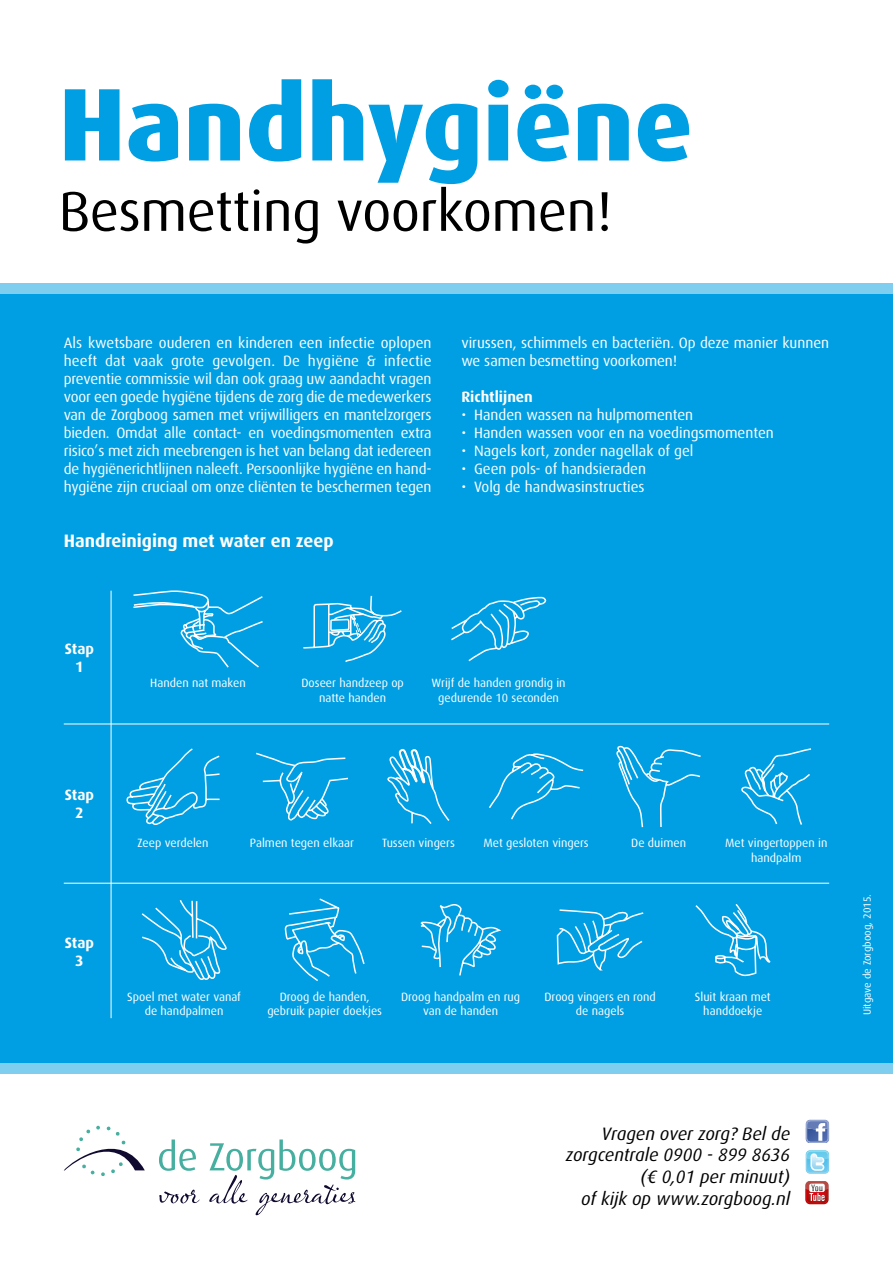
<style>
.page{position:relative;width:893px;height:1263px;background:#fff}
.page>*{position:absolute;margin:0;border:0;box-sizing:border-box;transform-origin:0 0}
.t1{font:800 103.5px "Dax";color:#009fe3}
.t2{font:56.1px "Dax";letter-spacing:-.01em;color:#000}
.t3{font:italic 18px/21.6px "Dax";color:#000;text-align:right}
.t4{font:700 18px "Dax";color:#fff}
.t5{font:15px/18px "Dax";letter-spacing:-.01em;color:#fff}
.t6{font:700 15px/18px "Dax";color:#fff;text-align:center}
.t7{font:12px/14.4px "Dax";color:#fff;text-align:center}
.t8{font:10.5px "Dax";color:#fff}
</style>
<div class="page">
<div style="left:0;top:283px;width:893px;height:791px;background:#009fe3"></div>
<svg style="left:159px;top:1190px;width:41px;height:13px"></svg>
<svg style="left:64px;top:1126px;width:81px;height:50px"></svg>
<svg style="left:159px;top:1139px;width:37px;height:32px"></svg>
<svg style="left:209px;top:1139px;width:147px;height:76px"></svg>
<svg style="left:133px;top:590px;width:130px;height:78px"></svg>
<svg style="left:451px;top:596px;width:96px;height:66px"></svg>
<svg style="left:126px;top:748px;width:94px;height:77px"></svg>
<svg style="left:387px;top:749px;width:63px;height:75px"></svg>
<svg style="left:489px;top:753px;width:95px;height:67px"></svg>
<svg style="left:616px;top:745px;width:85px;height:83px"></svg>
<svg style="left:741px;top:748px;width:71px;height:77px"></svg>
<svg style="left:141px;top:900px;width:86px;height:80px"></svg>
<svg style="left:255px;top:752px;width:111px;height:229px"></svg>
<svg style="left:420px;top:904px;width:81px;height:72px"></svg>
<svg style="left:556px;top:909px;width:88px;height:62px"></svg>
<svg style="left:695px;top:904px;width:76px;height:72px"></svg>
<hr style="left:64px;top:724px;width:765px;height:1px;background:#fff">
<hr style="left:64px;top:883px;width:765px;height:1px;background:#fff">
<hr style="left:111px;top:591px;width:1px;height:427px;background:#fff">
<div style="left:0;top:283px;width:893px;height:11px;background:#7fcef0"></div>
<div style="left:0;top:1063px;width:893px;height:11px;background:#7fcef0"></div>
<svg style="left:806px;top:1120px;width:23px;height:23px"></svg>
<svg style="left:806px;top:1150px;width:23px;height:24px"></svg>
<svg style="left:805px;top:1181px;width:24px;height:23px"></svg>
<svg style="left:303px;top:595px;width:99px;height:67px"></svg>
<hr style="left:328px;top:604px;width:2px;height:42px;background:#fff">
<h1 class="t1" style="left:59px;top:65px;width:636px">Handhygiëne</h1>
<h2 class="t2" style="left:59px;top:180px;width:555px">Besmetting voorkomen!</h2>
<p class="t5" style="left:64px;top:334px;width:369px">Als kwetsbare ouderen en kinderen een infectie oplopen heeft dat vaak grote gevolgen. De hygiëne &amp; infectie preventie commissie wil dan ook graag uw aandacht vragen voor een goede hygiëne tijdens de zorg die de medewerkers van de Zorgboog samen met vrijwilligers en mantelzorgers bieden. Omdat alle contact- en voedingsmomenten extra risico’s met zich meebrengen is het van belang dat iedereen de hygiënerichtlijnen naleeft. Persoonlijke hygiëne en hand&shy;hygiëne zijn cruciaal om onze cliënten te beschermen tegen</p>
<p class="t5" style="left:461px;top:334px;width:369px">virussen, schimmels en bacteriën. Op deze manier kunnen we samen besmetting voorkomen!</p>
<p class="t6" style="left:461px;top:388px;width:73px">Richtlijnen</p>
<p class="t5" style="left:461px;top:406px;width:233px">• Handen wassen na hulpmomenten</p>
<p class="t5" style="left:461px;top:424px;width:314px">• Handen wassen voor en na voedingsmomenten</p>
<p class="t5" style="left:461px;top:442px;width:234px">• Nagels kort, zonder nagellak of gel</p>
<p class="t5" style="left:461px;top:460px;width:186px">• Geen pols- of handsieraden</p>
<p class="t5" style="left:461px;top:478px;width:185px">• Volg de handwasinstructies</p>
<p class="t4" style="left:64px;top:530px;width:271px">Handreiniging met water en zeep</p>
<p class="t6" style="left:65px;top:640px;width:31px">Stap<br>1</p>
<p class="t6" style="left:65px;top:786px;width:31px">Stap<br>2</p>
<p class="t6" style="left:65px;top:933px;width:31px">Stap<br>3</p>
<p class="t7" style="left:150px;top:676px;width:97px">Handen nat maken</p>
<p class="t7" style="left:301px;top:676px;width:104px">Doseer handzeep op natte handen</p>
<p class="t7" style="left:431px;top:676px;width:136px">Wrijf de handen grondig in gedurende 10 seconden</p>
<p class="t7" style="left:138px;top:836px;width:72px">Zeep verdelen</p>
<p class="t7" style="left:250px;top:836px;width:106px">Palmen tegen elkaar</p>
<p class="t7" style="left:382px;top:836px;width:74px">Tussen vingers</p>
<p class="t7" style="left:483px;top:836px;width:107px">Met gesloten vingers</p>
<p class="t7" style="left:631px;top:836px;width:56px">De duimen</p>
<p class="t7" style="left:725px;top:836px;width:104px">Met vingertoppen in handpalm</p>
<p class="t7" style="left:127px;top:989px;width:115px">Spoel met water vanaf de handpalmen</p>
<p class="t7" style="left:267px;top:989px;width:116px">Droog de handen, gebruik papier doekjes</p>
<p class="t7" style="left:401px;top:989px;width:121px">Droog handpalm en rug van de handen</p>
<p class="t7" style="left:544px;top:989px;width:113px">Droog vingers en rond de nagels</p>
<p class="t7" style="left:695px;top:989px;width:77px">Sluit kraan met handdoekje</p>
<p class="t8" style="left:861px;top:1015px;width:123px;rotate:-90deg">Uitgave de Zorgboog, 2015.</p>
<p class="t3" style="left:566px;top:1123px;width:226px">Vragen over zorg? Bel de zorgcentrale 0900 - 899 8636 (€ 0,01 per minuut)<br>of kijk op www.zorgboog.nl</p>
</div>
